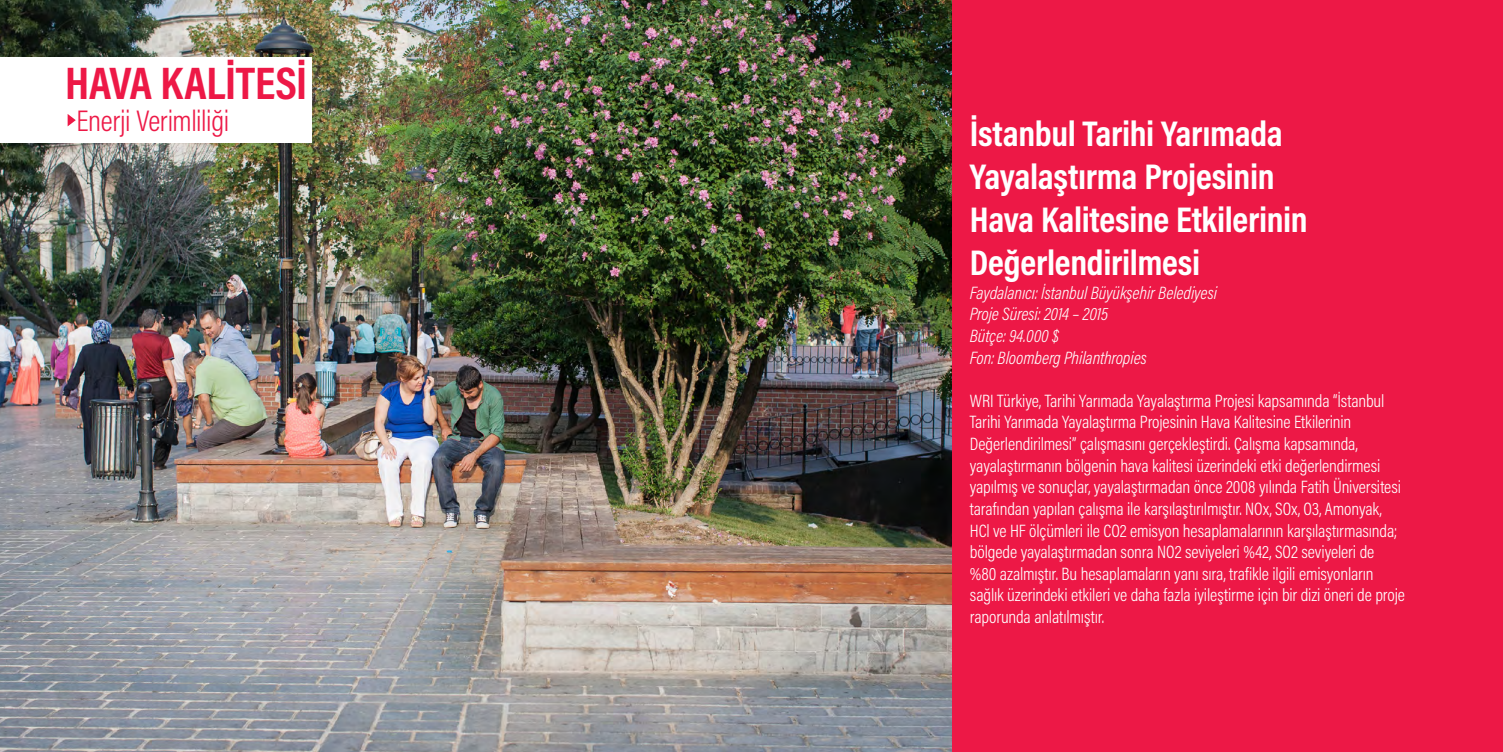
<style>
.page{position:relative;width:1503px;height:752px;background:#fff}
.page>*{position:absolute;margin:0;border:0;box-sizing:border-box;transform-origin:0 0}
.t1{font:700 46px "Acumin Pro Cond";letter-spacing:-.005em;color:#ed1846}
.t2{font:700 36px/43.2px "Acumin Pro Cond";letter-spacing:-.01em;color:#fff}
.t3{font:300 30px "Acumin Pro Cond";letter-spacing:-.015em;color:#ed1846}
.t4{font:300 18px/21.6px "Acumin Pro Cond";letter-spacing:-.01em;color:#fff}
.t5{font:italic 300 18px/21.6px "Acumin Pro Cond";letter-spacing:-.005em;color:#fff}
</style>
<div class="page">
<img style="left:0;top:0;width:952px;height:751px">
<div style="left:0;top:58px;width:311px;height:85px;background:#fff"></div>
<div style="left:952px;top:0;width:550px;height:751px;background:#ed1846"></div>
<svg style="left:68px;top:114px;width:8px;height:12px"></svg>
<h1 class="t1" style="left:65px;top:53px;width:244px">HAVA KALİTESİ</h1>
<h3 class="t3" style="left:76px;top:102px;width:154px">Enerji Verimliliği</h3>
<h2 class="t2" style="left:969px;top:111px;width:339px">İstanbul Tarihi Yarımada<br>Yayalaştırma Projesinin<br>Hava Kalitesine Etkilerinin<br>Değerlendirilmesi</h2>
<p class="t5" style="left:969px;top:281px;width:249px">Faydalanıcı: İstanbul Büyükşehir Belediyesi<br>Proje Süresi: 2014 – 2015<br>Bütçe: 94.000 $<br>Fon: Bloomberg Philanthropies</p>
<p class="t4" style="left:969px;top:389px;width:436px">WRI Türkiye, Tarihi Yarımada Yayalaştırma Projesi kapsamında “İstanbul Tarihi Yarımada Yayalaştırma Projesinin Hava Kalitesine Etkilerinin Değerlendirilmesi” çalışmasını gerçekleştirdi. Çalışma kapsamında, yayalaştırmanın bölgenin hava kalitesi üzerindeki etki değerlendirmesi yapılmış ve sonuçlar, yayalaştırmadan önce 2008 yılında Fatih Üniversitesi tarafından yapılan çalışma ile karşılaştırılmıştır. NOx, SOx, O3, Amonyak, HCl ve HF ölçümleri ile CO2 emisyon hesaplamalarının karşılaştırmasında; bölgede yayalaştırmadan sonra NO2 seviyeleri %42, SO2 seviyeleri de %80 azalmıştır. Bu hesaplamaların yanı sıra, trafikle ilgili emisyonların sağlık üzerindeki etkileri ve daha fazla iyileştirme için bir dizi öneri de proje raporunda anlatılmıştır.</p>
</div>
